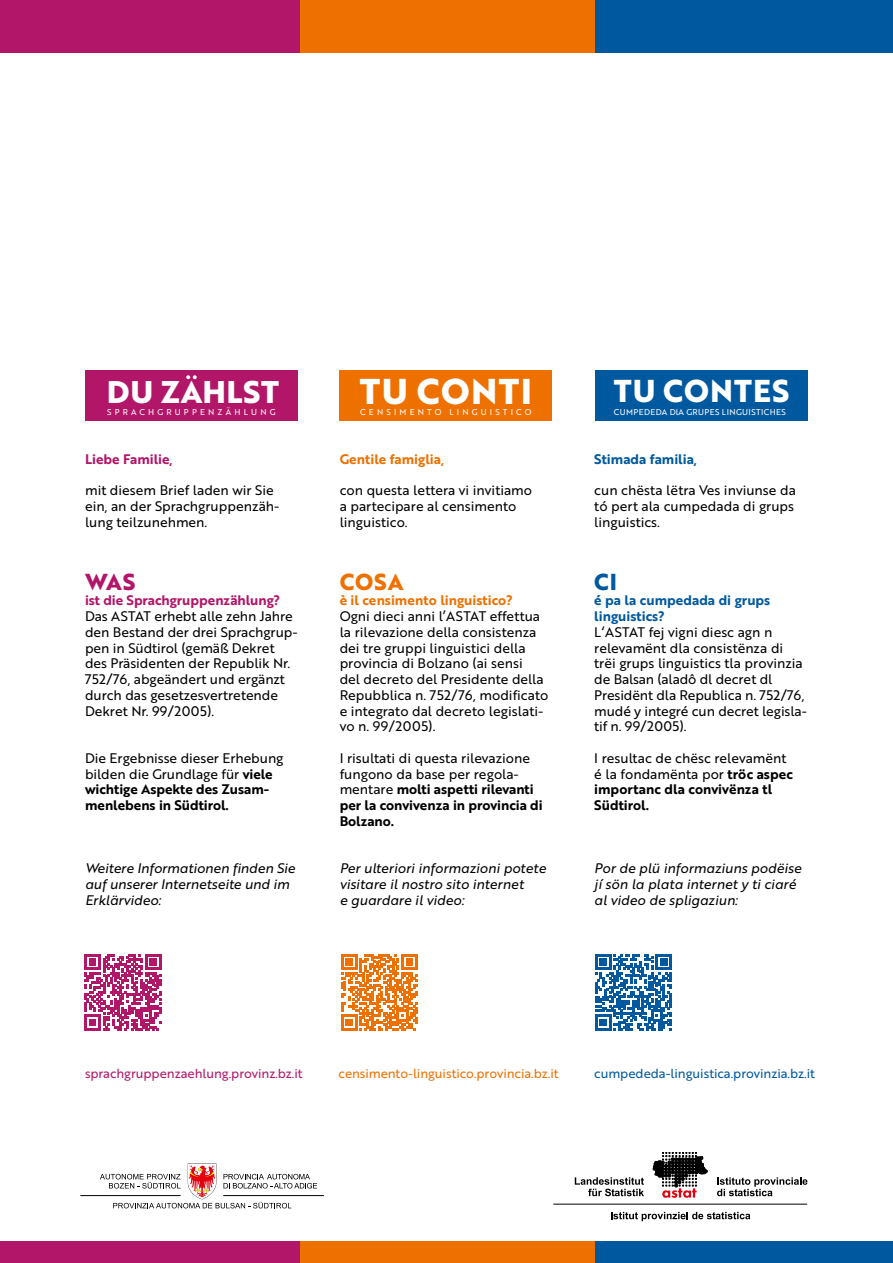
<style>
.page{position:relative;width:893px;height:1263px;background:#fff}
.page>*{position:absolute;margin:0;border:0;box-sizing:border-box;transform-origin:0 0}
.t1{font:700 34.95px "Brother 1816 Extra";letter-spacing:.04em;color:#fff}
.t2{font:700 30.75px "Brother 1816 Extra";letter-spacing:.035em;color:#fff}
.t3{font:700 30.45px "Brother 1816 Extra";letter-spacing:.02em;color:#fff}
.t4{font:700 22.5px "Brother 1816 Extra";color:#ee7100}
.t5{font:700 22.5px "Brother 1816 Extra";color:#b21668}
.t6{font:700 22.5px "Brother 1816 Extra";color:#00599e}
.t7{font:13.5px/15.8px "Brother 1816 Regular";color:#000}
.t8{font:13.5px/15.8px "Brother 1816 Regular Italic";color:#000}
.t9{font:13.5px/15.8px "Brother 1816 Bold";letter-spacing:-.005em;color:#000}
.t10{font:13.5px/15.8px "Brother 1816 Bold";color:#00599e}
.t11{font:13.5px "Brother 1816 Bold";color:#ee7100}
.t12{font:13.5px "Brother 1816 Bold";letter-spacing:-.005em;color:#b21668}
.t13{font:12.75px "Brother 1816 Regular";letter-spacing:-.005em;color:#ee7100}
.t14{font:12.75px "Brother 1816 Regular";letter-spacing:-.005em;color:#00599e}
.t15{font:12.75px "Brother 1816 Regular";letter-spacing:-.005em;color:#b21668}
.t16{font:8.25px "Brother 1816 Regular";letter-spacing:.385em;color:#fff}
.t17{font:8.25px "Brother 1816 Regular";letter-spacing:.05em;color:#fff}
.s1{font-family:"Brother 1816 Bold"}
.s2{font-family:"Brother 1816 Regular"}
</style>
<div class="page">
<div style="left:340px;top:371px;width:212px;height:50px;background:#ee7100"></div>
<div style="left:85px;top:371px;width:213px;height:50px;background:#b21668"></div>
<svg style="left:186px;top:375px;width:11px;height:4px"></svg>
<div style="left:0;top:0;width:319px;height:52px;background:#b21668"></div>
<div style="left:301px;top:0;width:294px;height:52px;background:#ee7100"></div>
<div style="left:595px;top:0;width:298px;height:52px;background:#00599e"></div>
<svg style="left:84px;top:954px;width:77px;height:76px"></svg>
<svg style="left:341px;top:954px;width:77px;height:76px"></svg>
<svg style="left:595px;top:954px;width:77px;height:76px"></svg>
<div style="left:0;top:1241px;width:301px;height:22px;background:#b21668"></div>
<div style="left:301px;top:1241px;width:294px;height:22px;background:#ee7100"></div>
<div style="left:595px;top:1241px;width:298px;height:22px;background:#00599e"></div>
<hr style="left:553px;top:1204px;width:254px;height:1px;background:#000">
<svg style="left:611px;top:1212px;width:139px;height:9px"></svg>
<svg style="left:575px;top:1177px;width:69px;height:19px"></svg>
<svg style="left:653px;top:1152px;width:154px;height:46px"></svg>
<hr style="left:223px;top:1195px;width:101px;height:1px;background:#000">
<hr style="left:80px;top:1195px;width:101px;height:1px;background:#000">
<svg style="left:100px;top:1163px;width:217px;height:45px"></svg>
<div style="left:595px;top:371px;width:213px;height:50px;background:#00599e"></div>
<h3 class="t3" style="left:107px;top:368px;width:174px">DU ZAHLST</h3>
<p class="t16" style="left:107px;top:405px;width:170px">SPRACHGRUPPENZÄHLUNG</p>
<p class="t12" style="left:85px;top:448px;width:89px">Liebe Familie,</p>
<p class="t7" style="left:85px;top:482px;width:196px">mit diesem Brief laden wir Sie ein, an der Sprachgruppenzäh&shy;lung teilzunehmen.</p>
<h3 class="t5" style="left:85px;top:564px;width:52px">WAS</h3>
<p class="t12" style="left:85px;top:590px;width:197px">ist die Sprachgruppenzählung?</p>
<p class="t7" style="left:85px;top:608px;width:214px">Das ASTAT erhebt alle zehn Jahre den Bestand der drei Sprachgrup&shy;pen in Südtirol (gemäß Dekret des Präsidenten der Republik Nr.<br>752/76, abgeändert und ergänzt durch das gesetzesvertretende<br>Dekret Nr. 99/2005).</p>
<p class="t7" style="left:85px;top:750px;width:200px">Die Ergebnisse dieser Erhebung bilden die Grundlage für <span class="s1">viele</span></p>
<p class="t9" style="left:85px;top:781px;width:186px">wichtige Aspekte des Zusam&shy;menlebens in Südtirol.</p>
<p class="t8" style="left:85px;top:860px;width:212px">Weitere Informationen finden Sie auf unserer Internetseite und im<br>Erklärvideo:</p>
<h1 class="t1" style="left:360px;top:364px;width:173px">TU CONTI</h1>
<p class="t16" style="left:360px;top:405px;width:173px">CENSIMENTO LINGUISTICO</p>
<p class="t11" style="left:340px;top:448px;width:106px">Gentile famiglia,</p>
<p class="t7" style="left:340px;top:482px;width:194px">con questa lettera vi invitiamo a partecipare al censimento linguistico.</p>
<h3 class="t4" style="left:340px;top:564px;width:65px">COSA</h3>
<p class="t11" style="left:340px;top:590px;width:175px">è il censimento linguistico?</p>
<p class="t7" style="left:340px;top:608px;width:210px">Ogni dieci anni l’ASTAT effettua la rilevazione della consistenza dei tre gruppi linguistici della provincia di Bolzano (ai sensi<br>del decreto del Presidente della<br>Repubblica n. 752/76, modificato e integrato dal decreto legislati&shy;vo n. 99/2005).</p>
<p class="t7" style="left:340px;top:750px;width:192px">I risultati di questa rilevazione fungono da base per regola-</p>
<p class="t9" style="left:340px;top:781px;width:205px"><span class="s2">mentare</span> molti aspetti rilevanti per la convivenza in provincia di<br>Bolzano.</p>
<p class="t8" style="left:340px;top:860px;width:208px">Per ulteriori informazioni potete visitare il nostro sito internet<br>e guardare il video:</p>
<h2 class="t2" style="left:614px;top:367px;width:177px">TU CONTES</h2>
<p class="t17" style="left:614px;top:405px;width:173px">CUMPEDEDA DlA GRUPES LINGUISTICHES</p>
<p class="t10" style="left:594px;top:450px;width:104px">Stimada familia,</p>
<p class="t7" style="left:594px;top:482px;width:203px">cun chësta lëtra Ves inviunse da tó pert ala cumpedada di grups linguistics.</p>
<h3 class="t6" style="left:594px;top:564px;width:24px">CI</h3>
<p class="t10" style="left:594px;top:592px;width:177px">é pa la cumpedada di grups linguistics?</p>
<p class="t7" style="left:594px;top:623px;width:214px">L‘ASTAT fej vigni diesc agn n relevamënt dla consistënza di trëi grups linguistics tla provinzia de Balsan (aladô dl decret dl<br>Presidënt dla Republica n. 752/76, mudé y integré cun decret legisla&shy;tif n. 99/2005).</p>
<p class="t7" style="left:594px;top:750px;width:200px">I resultac de chësc relevamënt é la fondamënta por <span class="s1">tröc aspec</span></p>
<p class="t9" style="left:594px;top:781px;width:179px">importanc dla convivënza tl<br>Südtirol.</p>
<p class="t8" style="left:594px;top:860px;width:209px">Por de plü informaziuns podëise jí sön la plata internet y ti ciaré al video de spligaziun:</p>
<p class="t15" style="left:85px;top:1064px;width:219px">sprachgruppenzaehlung.provinz.bz.it</p>
<p class="t13" style="left:339px;top:1064px;width:221px">censimento-linguistico.provincia.bz.it</p>
<p class="t14" style="left:594px;top:1064px;width:222px">cumpededa-linguistica.provinzia.bz.it</p>
</div>
